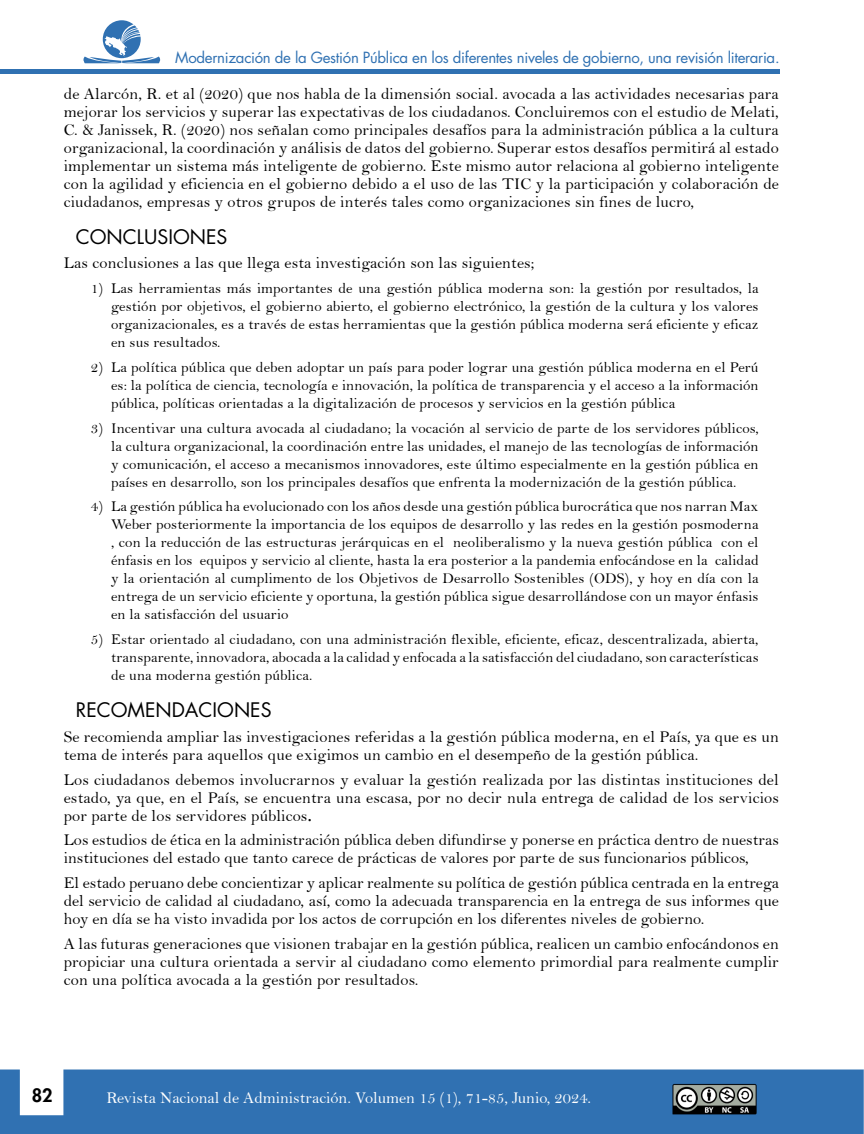
<style>
.page{position:relative;width:864px;height:1134px;background:#fff}
.page>*{position:absolute;margin:0;border:0;box-sizing:border-box;transform-origin:0 0}
.t1{font:19.5px "Futura Std";color:#000}
.t2{font:800 18px "Futura Std";color:#000}
.t3{font:16.5px/18px "Bell";letter-spacing:.01em;color:#000;text-align:justify}
.t4{font:16.5px "Bell";color:#fff}
.t5{font:15px/18px "Bell";letter-spacing:.01em;color:#000;text-align:justify}
.t6{font:15px "Futura Std";letter-spacing:-.02em;color:#3071b2}
.s1{font-family:"Bell MT Bold"}
</style>
<div class="page">
<div style="left:0;top:69px;width:780px;height:5px;background:#3071b2"></div>
<svg style="left:83px;top:20px;width:78px;height:43px"></svg>
<div style="left:0;top:1070px;width:864px;height:64px;background:#3071b2"></div>
<img style="left:670px;top:1083px;width:90px;height:31px">
<p class="t6" style="left:175px;top:48px;width:606px">Modernización de la Gestión Pública en los diferentes niveles de gobierno, una revisión literaria.</p>
<p class="t3" style="left:64px;top:84px;width:717px">de Alarcón, R. et al (2020) que nos habla de la dimensión social. avocada a las actividades necesarias para mejorar los servicios y superar las expectativas de los ciudadanos. Concluiremos con el estudio de Melati, C. &amp; Janissek, R. (2020) nos señalan como principales desafíos para la administración pública a la cultura organizacional, la coordinación y análisis de datos del gobierno. Superar estos desafíos permitirá al estado implementar un sistema más inteligente de gobierno. Este mismo autor relaciona al gobierno inteligente con la agilidad y eficiencia en el gobierno debido a el uso de las TIC y la participación y colaboración de ciudadanos, empresas y otros grupos de interés tales como organizaciones sin fines de lucro,</p>
<p class="t1" style="left:76px;top:224px;width:153px">CONCLUSIONES</p>
<p class="t3" style="left:64px;top:254px;width:472px">Las conclusiones a las que llega esta investigación son las siguientes;</p>
<p class="t5" style="left:111px;top:279px;width:649px;text-indent:-20px">1) Las herramientas más importantes de una gestión pública moderna son: la gestión por resultados, la gestión por objetivos, el gobierno abierto, el gobierno electrónico, la gestión de la cultura y los valores organizacionales, es a través de estas herramientas que la gestión pública moderna será eficiente y eficaz en sus resultados.</p>
<p class="t5" style="left:111px;top:358px;width:649px;text-indent:-20px">2) La política pública que deben adoptar un país para poder lograr una gestión pública moderna en el Perú es: la política de ciencia, tecnología e innovación, la política de transparencia y el acceso a la información pública, políticas orientadas a la digitalización de procesos y servicios en la gestión pública</p>
<p class="t5" style="left:111px;top:419px;width:649px;text-indent:-20px">3) Incentivar una cultura avocada al ciudadano; la vocación al servicio de parte de los servidores públicos, la cultura organizacional, la coordinación entre las unidades, el manejo de las tecnologías de información y comunicación, el acceso a mecanismos innovadores, este último especialmente en la gestión pública en países en desarrollo, son los principales desafíos que enfrenta la modernización de la gestión pública.</p>
<p class="t5" style="left:111px;top:498px;width:649px;text-indent:-20px">4) La gestión pública ha evolucionado con los años desde una gestión pública burocrática que nos narran Max Weber posteriormente la importancia de los equipos de desarrollo y las redes en la gestión posmoderna , con la reducción de las estructuras jerárquicas en el neoliberalismo y la nueva gestión pública con el énfasis en los equipos y servicio al cliente, hasta la era posterior a la pandemia enfocándose en la calidad y la orientación al cumplimento de los Objetivos de Desarrollo Sostenibles (ODS), y hoy en día con la entrega de un servicio eficiente y oportuna, la gestión pública sigue desarrollándose con un mayor énfasis en la satisfacción del usuario</p>
<p class="t5" style="left:111px;top:630px;width:649px;text-indent:-20px">5) Estar orientado al ciudadano, con una administración flexible, eficiente, eficaz, descentralizada, abierta, transparente, innovadora, abocada a la calidad y enfocada a la satisfacción del ciudadano, son características de una moderna gestión pública.</p>
<p class="t1" style="left:76px;top:697px;width:197px">RECOMENDACIONES</p>
<p class="t3" style="left:64px;top:728px;width:716px">Se recomienda ampliar las investigaciones referidas a la gestión pública moderna, en el País, ya que es un tema de interés para aquellos que exigimos un cambio en el desempeño de la gestión pública.</p>
<p class="t3" style="left:64px;top:770px;width:717px">Los ciudadanos debemos involucrarnos y evaluar la gestión realizada por las distintas instituciones del estado, ya que, en el País, se encuentra una escasa, por no decir nula entrega de calidad de los servicios por parte de los servidores públicos<span class="s1">.</span></p>
<p class="t3" style="left:64px;top:831px;width:717px">Los estudios de ética en la administración pública deben difundirse y ponerse en práctica dentro de nuestras instituciones del estado que tanto carece de prácticas de valores por parte de sus funcionarios públicos,</p>
<p class="t3" style="left:64px;top:874px;width:717px">El estado peruano debe concientizar y aplicar realmente su política de gestión pública centrada en la entrega del servicio de calidad al ciudadano, así, como la adecuada transparencia en la entrega de sus informes que hoy en día se ha visto invadida por los actos de corrupción en los diferentes niveles de gobierno.</p>
<p class="t3" style="left:64px;top:935px;width:717px">A las futuras generaciones que visionen trabajar en la gestión pública, realicen un cambio enfocándonos en propiciar una cultura orientada a servir al ciudadano como elemento primordial para realmente cumplir con una política avocada a la gestión por resultados.</p>
<p class="t2" style="left:32px;top:1084px;width:22px">82</p>
<p class="t4" style="left:106px;top:1088px;width:486px">Revista Nacional de Administración. Volumen 15 (1), 71-85, Junio, 2024.</p>
</div>
